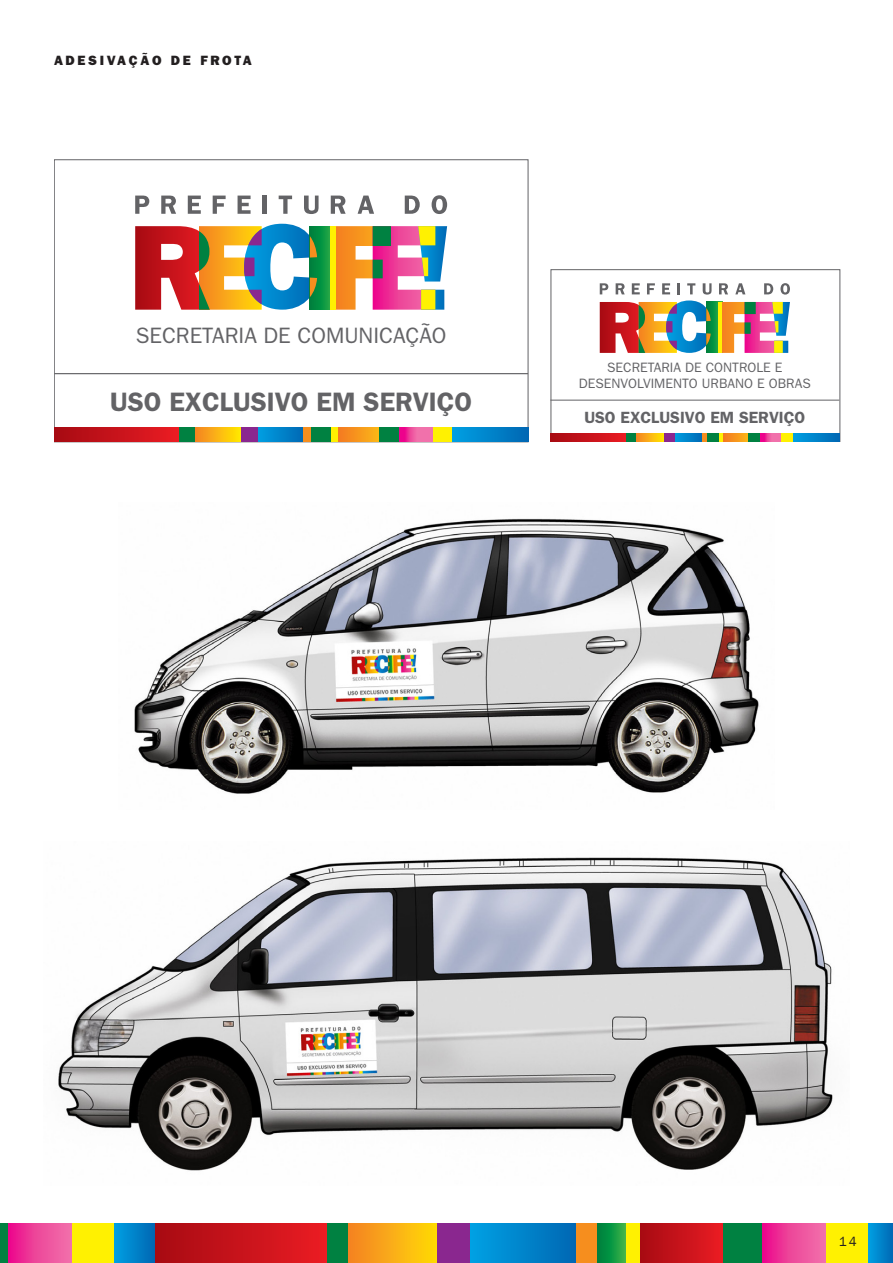
<style>
.page{position:relative;width:893px;height:1263px;background:#fff}
.page>*{position:absolute;margin:0;border:0;box-sizing:border-box;transform-origin:0 0}
.t1{font:600 26.7px "Franklin Gothic";color:#636366}
.t2{font:22.35px "Franklin Gothic";color:#636366}
.t3{font:600 16.35px "Franklin Gothic";color:#636366}
.t4{font:13.65px/15.6px "Franklin Gothic";color:#636366;text-align:center}
.t5{font:800 13.5px "Franklin Gothic";letter-spacing:.2em;color:#231f20}
.t6{font:13.5px "Franklin Gothic";color:#231f20}
</style>
<div class="page">
<div style="left:154px;top:1223px;width:174px;height:40px;background:linear-gradient(to right,#a60a13,#eb1c23)"></div>
<div style="left:348px;top:1223px;width:90px;height:40px;background:linear-gradient(to right,#f58125,#ffdb05)"></div>
<div style="left:438px;top:1223px;width:34px;height:40px;background:#8a278f"></div>
<div style="left:471px;top:1223px;width:105px;height:40px;background:linear-gradient(to right,#00a1e3,#0067b3)"></div>
<svg style="left:597px;top:1223px;width:29px;height:40px"></svg>
<div style="left:328px;top:1223px;width:20px;height:40px;background:#008141"></div>
<div style="left:639px;top:1223px;width:84px;height:40px;background:linear-gradient(to right,#a60a13,#e91c23)"></div>
<div style="left:762px;top:1223px;width:64px;height:40px;background:linear-gradient(to right,#ec0e8c,#f178ab)"></div>
<div style="left:723px;top:1223px;width:39px;height:40px;background:#008141"></div>
<svg style="left:868px;top:1223px;width:25px;height:40px"></svg>
<div style="left:826px;top:1223px;width:42px;height:40px;background:#fff101"></div>
<div style="left:8px;top:1223px;width:64px;height:40px;background:linear-gradient(to right,#ec0f8c,#f178ab)"></div>
<div style="left:0;top:1223px;width:8px;height:40px;background:#008141"></div>
<div style="left:114px;top:1223px;width:40px;height:40px;background:linear-gradient(to right,#00a0e3,#0069b5)"></div>
<div style="left:72px;top:1223px;width:42px;height:40px;background:#fff101"></div>
<div style="left:626px;top:1223px;width:13px;height:40px;background:#fff101"></div>
<div style="left:576px;top:1223px;width:21px;height:40px;background:#f68e1e"></div>
<img style="left:134px;top:518px;width:626px;height:276px">
<img style="left:58px;top:857px;width:775px;height:314px">
<svg style="left:317px;top:226px;width:14px;height:84px"></svg>
<svg style="left:135px;top:224px;width:182px;height:86px"></svg>
<svg style="left:331px;top:226px;width:116px;height:84px"></svg>
<svg style="left:135px;top:196px;width:14px;height:18px"></svg>
<svg style="left:161px;top:196px;width:15px;height:18px"></svg>
<svg style="left:188px;top:196px;width:13px;height:18px"></svg>
<svg style="left:213px;top:196px;width:13px;height:18px"></svg>
<svg style="left:238px;top:196px;width:13px;height:18px"></svg>
<div style="left:262px;top:196px;width:5px;height:18px;background:#636366"></div>
<svg style="left:279px;top:196px;width:13px;height:18px"></svg>
<svg style="left:304px;top:196px;width:15px;height:18px"></svg>
<svg style="left:331px;top:196px;width:15px;height:18px"></svg>
<svg style="left:358px;top:196px;width:16px;height:18px"></svg>
<svg style="left:405px;top:196px;width:15px;height:18px"></svg>
<svg style="left:432px;top:195px;width:15px;height:19px"></svg>
<div style="left:310px;top:428px;width:21px;height:14px;background:#008141"></div>
<div style="left:378px;top:428px;width:22px;height:14px;background:#008141"></div>
<svg style="left:54px;top:428px;width:125px;height:14px;background:#c8131a"></svg>
<svg style="left:195px;top:428px;width:46px;height:14px"></svg>
<svg style="left:399px;top:428px;width:35px;height:14px"></svg>
<svg style="left:258px;top:428px;width:45px;height:14px"></svg>
<svg style="left:452px;top:428px;width:76px;height:14px"></svg>
<div style="left:241px;top:428px;width:17px;height:14px;background:#8a278f"></div>
<div style="left:303px;top:428px;width:8px;height:14px;background:#f68e1e"></div>
<div style="left:331px;top:428px;width:7px;height:14px;background:#fff101"></div>
<div style="left:434px;top:428px;width:18px;height:14px;background:#fff101"></div>
<div style="left:179px;top:428px;width:16px;height:14px;background:#008141"></div>
<svg style="left:338px;top:428px;width:40px;height:14px"></svg>
<hr style="left:54px;top:373px;width:474px;height:1px;background:#636366">
<div style="left:551px;top:269px;width:289px;height:173px;border:1px solid #636366"></div>
<div style="left:706px;top:433px;width:13px;height:9px;background:#008141"></div>
<div style="left:748px;top:433px;width:13px;height:9px;background:#008141"></div>
<svg style="left:550px;top:433px;width:76px;height:9px"></svg>
<svg style="left:636px;top:433px;width:28px;height:9px"></svg>
<svg style="left:761px;top:433px;width:21px;height:9px"></svg>
<svg style="left:674px;top:433px;width:28px;height:9px"></svg>
<svg style="left:793px;top:433px;width:46px;height:9px"></svg>
<div style="left:664px;top:433px;width:10px;height:9px;background:#8a278f"></div>
<div style="left:702px;top:433px;width:5px;height:9px;background:#f68e1e"></div>
<div style="left:719px;top:433px;width:5px;height:9px;background:#fff101"></div>
<div style="left:782px;top:433px;width:11px;height:9px;background:#fff101"></div>
<div style="left:626px;top:433px;width:10px;height:9px;background:#008141"></div>
<svg style="left:723px;top:433px;width:25px;height:9px"></svg>
<hr style="left:550px;top:400px;width:289px;height:1px;background:#636366">
<svg style="left:712px;top:302px;width:7px;height:51px"></svg>
<svg style="left:719px;top:302px;width:71px;height:51px"></svg>
<svg style="left:600px;top:283px;width:112px;height:70px"></svg>
<svg style="left:719px;top:283px;width:9px;height:11px"></svg>
<svg style="left:735px;top:283px;width:10px;height:11px"></svg>
<svg style="left:764px;top:283px;width:9px;height:11px"></svg>
<svg style="left:780px;top:283px;width:10px;height:12px"></svg>
<p class="t5" style="left:54px;top:52px;width:199px">ADESIVAÇÃO DE FROTA</p>
<p class="t2" style="left:136px;top:322px;width:312px">SECRETARIA DE COMUNICAÇÃO</p>
<p class="t1" style="left:110px;top:386px;width:364px">USO EXCLUSIVO EM SERVIÇO</p>
<p class="t4" style="left:579px;top:360px;width:233px">SECRETARIA DE CONTROLE E<br>DESENVOLVIMENTO URBANO E OBRAS</p>
<p class="t3" style="left:584px;top:407px;width:222px">USO EXCLUSIVO EM SERVIÇO</p>
<p class="t6" style="left:839px;top:1233px;width:20px">14</p>
</div>
